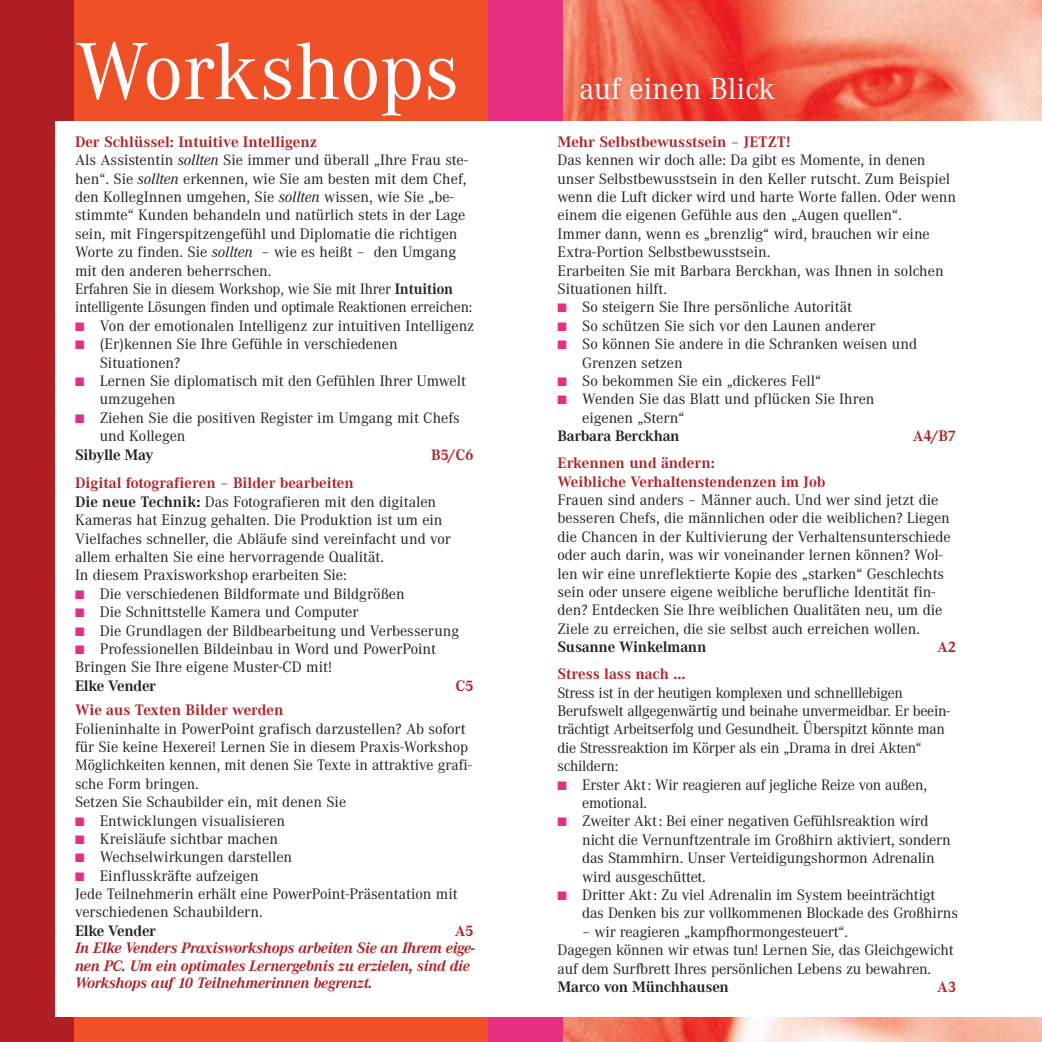
<style>
.page{position:relative;width:1042px;height:1042px;background:#fff}
.page>*{position:absolute;margin:0;border:0;box-sizing:border-box;transform-origin:0 0}
.t1{font:84px "Corporate A";color:#fff}
.t2{font:31.5px "Corporate A";color:#fff}
.t3{font:15.75px/18.4px "Corporate A";color:#231f20}
.t4{font:italic 700 15.75px/17.5px "Corporate A";letter-spacing:-.015em;color:#b11e23}
.t5{font:700 15.75px/18.4px "Corporate A";color:#b11e23}
.t6{font:700 15.75px "Corporate A";letter-spacing:-.015em;color:#231f20}
.s1{font-weight:700;color:#b11e23}
.s2{font-style:italic}
.s3{font-weight:700}
.s4{color:#e82e81}
</style>
<div class="page">
<img style="left:562px;top:0;width:479px;height:1041px">
<div style="left:0;top:0;width:74px;height:1041px;background:#b11e23"></div>
<div style="left:74px;top:0;width:455px;height:1041px;background:#f05026"></div>
<div style="left:488px;top:0;width:74px;height:1041px;background:#e82e81"></div>
<div style="left:55px;top:121px;width:986px;height:896px;background:#fff"></div>
<h1 class="t1" style="left:75px;top:40px;width:386px">Workshops</h1>
<p class="t3" style="left:75px;top:134px;width:398px"><span class="s1">Der Schlüssel: Intuitive Intelligenz<br></span>Als Assistentin <span class="s2">sollten</span> Sie immer und überall „Ihre Frau ste&shy;hen“. Sie <span class="s2">sollten</span> erkennen, wie Sie am besten mit dem Chef, den KollegInnen umgehen, Sie <span class="s2">sollten</span> wissen, wie Sie „be&shy;stimmte“ Kunden behandeln und natürlich stets in der Lage sein, mit Fingerspitzengefühl und Diplomatie die richtigen Worte zu finden. Sie <span class="s2">sollten</span> – wie es heißt – den Umgang mit den anderen beherrschen.<br>Erfahren Sie in diesem Workshop, wie Sie mit Ihrer <span class="s3">Intuition </span>intelligente Lösungen finden und optimale Reaktionen erreichen:</p>
<p class="t3" style="left:75px;top:318px;width:401px"><span class="s4">■</span> Von der emotionalen Intelligenz zur intuitiven Intelligenz</p>
<p class="t3" style="left:100px;top:336px;width:299px;text-indent:-25px"><span class="s4">■</span> (Er)kennen Sie Ihre Gefühle in verschiedenen<br>Situationen?</p>
<p class="t3" style="left:100px;top:373px;width:368px;text-indent:-25px"><span class="s4">■</span> Lernen Sie diplomatisch mit den Gefühlen Ihrer Umwelt umzugehen</p>
<p class="t3" style="left:100px;top:409px;width:361px;text-indent:-25px"><span class="s4">■</span> Ziehen Sie die positiven Register im Umgang mit Chefs und Kollegen</p>
<p class="t6" style="left:75px;top:448px;width:80px">Sibylle May</p>
<p class="t5" style="left:431px;top:446px;width:44px">B5/C6</p>
<p class="t3" style="left:75px;top:475px;width:377px"><span class="s1">Digital fotografieren – Bilder bearbeiten<br></span><span class="s3">Die neue Technik:</span> Das Fotografieren mit den digitalen Kameras hat Einzug gehalten. Die Produktion ist um ein Vielfaches schneller, die Abläufe sind vereinfacht und vor allem erhalten Sie eine hervorragende Qualität.<br>In diesem Praxisworkshop erarbeiten Sie:</p>
<p class="t3" style="left:75px;top:585px;width:331px"><span class="s4">■</span> Die verschiedenen Bildformate und Bildgrößen</p>
<p class="t3" style="left:75px;top:604px;width:285px"><span class="s4">■</span> Die Schnittstelle Kamera und Computer</p>
<p class="t3" style="left:75px;top:622px;width:385px"><span class="s4">■</span> Die Grundlagen der Bildbearbeitung und Verbesserung</p>
<p class="t3" style="left:75px;top:640px;width:362px"><span class="s4">■</span> Professionellen Bildeinbau in Word und PowerPoint<br>Bringen Sie Ihre eigene Muster-CD mit!</p>
<p class="t6" style="left:75px;top:679px;width:83px">Elke Vender</p>
<p class="t5" style="left:455px;top:677px;width:20px">C5</p>
<p class="t5" style="left:75px;top:702px;width:210px">Wie aus Texten Bilder werden</p>
<p class="t3" style="left:75px;top:720px;width:398px">Folieninhalte in PowerPoint grafisch darzustellen? Ab sofort für Sie keine Hexerei! Lernen Sie in diesem Praxis-Workshop Möglichkeiten kennen, mit denen Sie Texte in attraktive grafi&shy;sche Form bringen.<br>Setzen Sie Schaubilder ein, mit denen Sie</p>
<p class="t3" style="left:75px;top:812px;width:211px"><span class="s4">■</span> Entwicklungen visualisieren</p>
<p class="t3" style="left:75px;top:830px;width:204px"><span class="s4">■</span> Kreisläufe sichtbar machen</p>
<p class="t3" style="left:75px;top:849px;width:219px"><span class="s4">■</span> Wechselwirkungen darstellen</p>
<p class="t3" style="left:75px;top:867px;width:384px"><span class="s4">■</span> Einflusskräfte aufzeigen<br>Jede Teilnehmerin erhält eine PowerPoint-Präsentation mit verschiedenen Schaubildern.</p>
<p class="t6" style="left:75px;top:924px;width:83px">Elke Vender</p>
<p class="t5" style="left:454px;top:922px;width:20px">A5</p>
<p class="t4" style="left:75px;top:940px;width:401px">In Elke Venders Praxisworkshops arbeiten Sie an Ihrem eige&shy;nen PC. Um ein optimales Lernergebnis zu erzielen, sind die<br>Workshops auf 10 Teilnehmerinnen begrenzt.</p>
<h2 class="t2" style="left:579px;top:77px;width:197px">auf einen Blick</h2>
<p class="t5" style="left:557px;top:134px;width:234px">Mehr Selbstbewusstsein – JETZT!</p>
<p class="t3" style="left:557px;top:152px;width:400px">Das kennen wir doch alle: Da gibt es Momente, in denen unser Selbstbewusstsein in den Keller rutscht. Zum Beispiel wenn die Luft dicker wird und harte Worte fallen. Oder wenn einem die eigenen Gefühle aus den „Augen quellen“.<br>Immer dann, wenn es „brenzlig“ wird, brauchen wir eine Extra-Portion Selbstbewusstsein.<br>Erarbeiten Sie mit Barbara Berckhan, was Ihnen in solchen Situationen hilft.</p>
<p class="t3" style="left:557px;top:299px;width:296px"><span class="s4">■</span> So steigern Sie Ihre persönliche Autorität</p>
<p class="t3" style="left:557px;top:318px;width:319px"><span class="s4">■</span> So schützen Sie sich vor den Launen anderer</p>
<p class="t3" style="left:582px;top:336px;width:336px;text-indent:-25px"><span class="s4">■</span> So können Sie andere in die Schranken weisen und<br>Grenzen setzen</p>
<p class="t3" style="left:557px;top:373px;width:265px"><span class="s4">■</span> So bekommen Sie ein „dickeres Fell“</p>
<p class="t3" style="left:582px;top:391px;width:294px;text-indent:-25px"><span class="s4">■</span> Wenden Sie das Blatt und pflücken Sie Ihren eigenen „Stern“</p>
<p class="t6" style="left:557px;top:430px;width:124px">Barbara Berckhan</p>
<p class="t5" style="left:912px;top:428px;width:45px">A4/B7</p>
<p class="t5" style="left:557px;top:455px;width:269px">Erkennen und ändern:<br>Weibliche Verhaltenstendenzen im Job</p>
<p class="t3" style="left:557px;top:492px;width:394px">Frauen sind anders – Männer auch. Und wer sind jetzt die besseren Chefs, die männlichen oder die weiblichen? Liegen die Chancen in der Kultivierung der Verhaltensunterschiede oder auch darin, was wir voneinander lernen können? Wol&shy;len wir eine unreflektierte Kopie des „starken“ Geschlechts sein oder unsere eigene weibliche berufliche Identität fin&shy;den? Entdecken Sie Ihre weiblichen Qualitäten neu, um die Ziele zu erreichen, die sie selbst auch erreichen wollen.</p>
<p class="t6" style="left:557px;top:641px;width:150px">Susanne Winkelmann</p>
<p class="t5" style="left:937px;top:639px;width:20px">A2</p>
<p class="t5" style="left:557px;top:666px;width:130px">Stress lass nach ...</p>
<p class="t3" style="left:557px;top:684px;width:394px">Stress ist in der heutigen komplexen und schnelllebigen Berufswelt allgegenwärtig und beinahe unvermeidbar. Er beein&shy;trächtigt Arbeitserfolg und Gesundheit. Überspitzt könnte man die Stressreaktion im Körper als ein „Drama in drei Akten“ schildern:</p>
<p class="t3" style="left:582px;top:776px;width:346px;text-indent:-25px"><span class="s4">■</span> Erster Akt: Wir reagieren auf jegliche Reize von außen, emotional.</p>
<p class="t3" style="left:582px;top:813px;width:370px;text-indent:-25px"><span class="s4">■</span> Zweiter Akt: Bei einer negativen Gefühlsreaktion wird nicht die Vernunftzentrale im Großhirn aktiviert, sondern das Stammhirn. Unser Verteidigungshormon Adrenalin wird ausgeschüttet.</p>
<p class="t3" style="left:582px;top:886px;width:377px;text-indent:-25px"><span class="s4">■</span> Dritter Akt: Zu viel Adrenalin im System beeinträchtigt das Denken bis zur vollkommenen Blockade des Großhirns</p>
<p class="t3" style="left:557px;top:923px;width:397px;text-indent:25px">– wir reagieren „kampfhormongesteuert“.<br>Dagegen können wir etwas tun! Lernen Sie, das Gleichgewicht auf dem Surfbrett Ihres persönlichen Lebens zu bewahren.</p>
<p class="t6" style="left:557px;top:980px;width:173px">Marco von Münchhausen</p>
<p class="t5" style="left:937px;top:978px;width:20px">A3</p>
</div>
